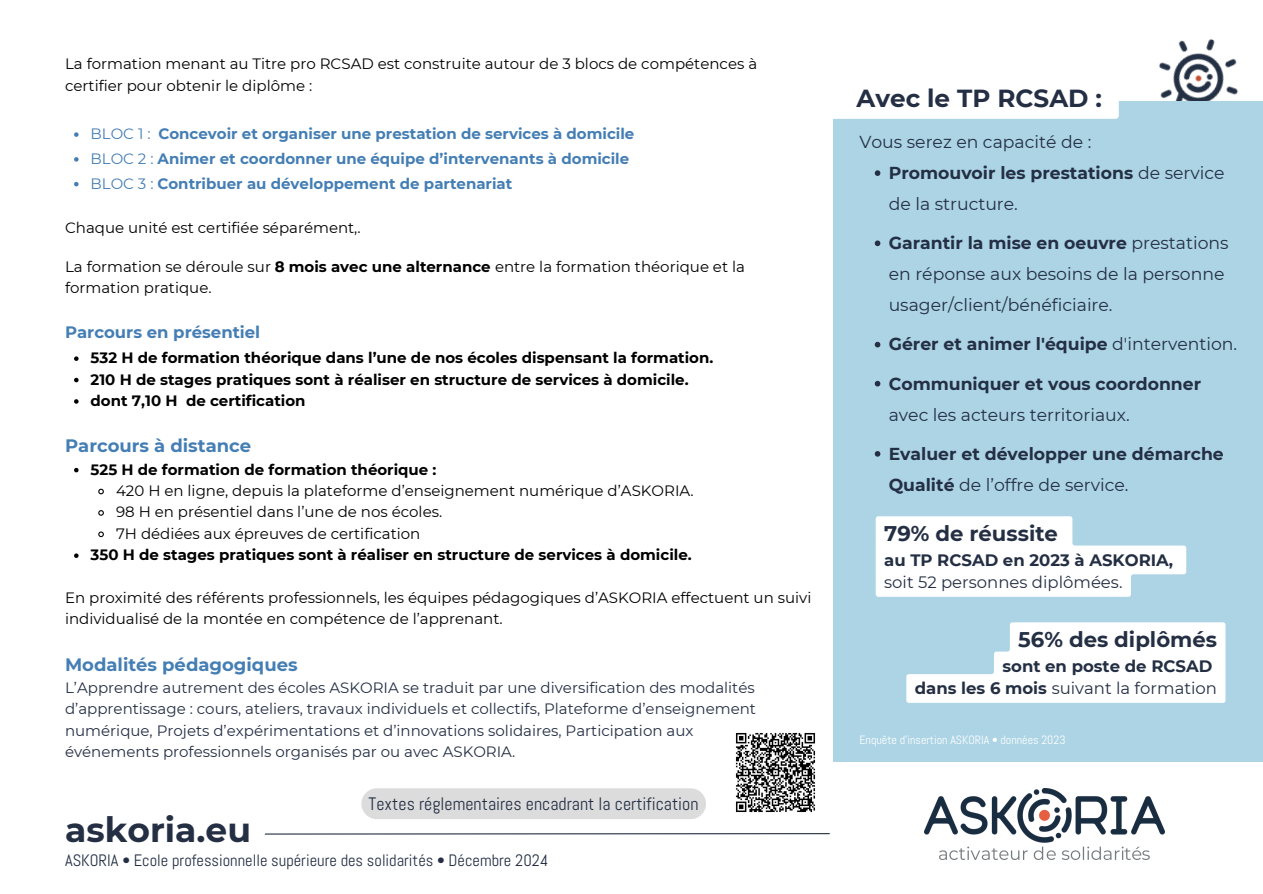
<style>
.page{position:relative;width:1263px;height:894px;background:#fff}
.page>*{position:absolute;margin:0;border:0;box-sizing:border-box;transform-origin:0 0}
.t1{font:700 34.5px "Montserrat";color:#242f44}
.t2{font:700 24.6px "Montserrat";color:#242f44}
.t3{font:700 21.15px "Montserrat";color:#242f44}
.t4{font:18px "Abel";color:#242f44}
.t5{font:700 18px "Montserrat";color:#447eb4}
.t6{font:700 17.25px/31.2px "Montserrat";color:#242f44}
.t7{font:17.25px/31.2px "Montserrat";color:#242f44}
.t8{font:16.5px "Abel";color:#242f44}
.t9{font:16.5px/22.5px "Montserrat";color:#242f44}
.t10{font:700 16.5px/22.5px "Montserrat";color:#242f44;text-align:right}
.t11{font:700 16.5px "Montserrat";color:#447eb4}
.t12{font:15px/21.3px "Montserrat";color:#000}
.t13{font:15px/21.3px "Montserrat";color:#242f44}
.t14{font:700 15px "Montserrat";color:#000}
.t15{font:700 15px "Montserrat";color:#447eb4}
.t16{font:12px "Abel";color:#fff}
.s1{font-weight:400}
.s2{font-weight:700}
</style>
<div class="page">
<img style="left:1159px;top:39px;width:79px;height:62px">
<div style="left:834px;top:101px;width:429px;height:660px;background:#acd4e5"></div>
<svg style="left:264px;top:807px;width:566px;height:28px"></svg>
<svg style="left:74px;top:132px;width:5px;height:5px"></svg>
<svg style="left:74px;top:157px;width:5px;height:5px"></svg>
<svg style="left:74px;top:182px;width:5px;height:4px"></svg>
<svg style="left:74px;top:356px;width:5px;height:5px"></svg>
<svg style="left:74px;top:378px;width:5px;height:4px"></svg>
<svg style="left:74px;top:399px;width:5px;height:4px"></svg>
<svg style="left:74px;top:468px;width:5px;height:4px"></svg>
<svg style="left:98px;top:488px;width:6px;height:7px"></svg>
<svg style="left:98px;top:510px;width:6px;height:6px"></svg>
<svg style="left:98px;top:531px;width:6px;height:7px"></svg>
<svg style="left:74px;top:553px;width:5px;height:5px"></svg>
<div style="left:833px;top:101px;width:286px;height:18px;background:#fff"></div>
<svg style="left:875px;top:170px;width:5px;height:6px"></svg>
<svg style="left:875px;top:240px;width:5px;height:6px"></svg>
<svg style="left:875px;top:342px;width:5px;height:5px"></svg>
<svg style="left:875px;top:381px;width:5px;height:5px"></svg>
<svg style="left:875px;top:451px;width:5px;height:5px"></svg>
<svg style="left:876px;top:516px;width:310px;height:80px"></svg>
<svg style="left:906px;top:622px;width:319px;height:80px"></svg>
<img style="left:924px;top:788px;width:240px;height:71px">
<div style="left:361px;top:788px;width:345px;height:30px;background:#dddcdd;border-radius:15px"></div>
<img style="left:733px;top:732px;width:85px;height:82px">
<p class="t12" style="left:65px;top:53px;width:694px">La formation menant au Titre pro RCSAD est construite autour de 3 blocs de compétences à certifier pour obtenir le diplôme :</p>
<p class="t15" style="left:91px;top:124px;width:545px"><span class="s1">BLOC 1 :</span> Concevoir et organiser une prestation de services à domicile</p>
<h5 class="t15" style="left:91px;top:149px;width:540px"><span class="s1">BLOC 2 :</span> Animer et coordonner une équipe d’intervenants à domicile</h5>
<h5 class="t15" style="left:91px;top:174px;width:423px"><span class="s1">BLOC 3 :</span> Contribuer au développement de partenariat</h5>
<p class="t12" style="left:65px;top:216px;width:297px">Chaque unité est certifiée séparément,.</p>
<p class="t12" style="left:65px;top:256px;width:681px">La formation se déroule sur <span class="s2">8 mois avec une alternance</span> entre la formation théorique et la formation pratique.</p>
<p class="t11" style="left:65px;top:322px;width:197px">Parcours en présentiel</p>
<p class="t14" style="left:91px;top:348px;width:624px">532 H de formation théorique dans l’une de nos écoles dispensant la formation.</p>
<h3 class="t14" style="left:91px;top:370px;width:600px">210 H de stages pratiques sont à réaliser en structure de services à domicile.</h3>
<p class="t14" style="left:91px;top:391px;width:217px">dont 7,10 H de certification</p>
<p class="t5" style="left:65px;top:434px;width:188px">Parcours à distance</p>
<p class="t14" style="left:91px;top:460px;width:347px">525 H de formation de formation théorique :</p>
<p class="t12" style="left:116px;top:480px;width:579px">420 H en ligne, depuis la plateforme d’enseignement numérique d’ASKORIA.</p>
<p class="t12" style="left:116px;top:501px;width:328px">98 H en présentiel dans l’une de nos écoles.</p>
<h5 class="t12" style="left:116px;top:522px;width:306px">7H dédiées aux épreuves de certification</h5>
<h5 class="t14" style="left:91px;top:545px;width:603px">350 H de stages pratiques sont à réaliser en structure de services à domicile.</h5>
<p class="t12" style="left:65px;top:586px;width:748px">En proximité des référents professionnels, les équipes pédagogiques d’ASKORIA effectuent un suivi individualisé de la montée en compétence de l’apprenant.</p>
<h4 class="t5" style="left:65px;top:653px;width:234px">Modalités pédagogiques</h4>
<h4 class="t13" style="left:65px;top:676px;width:692px">L’Apprendre autrement des écoles ASKORIA se traduit par une diversification des modalités d’apprentissage : cours, ateliers, travaux individuels et collectifs, Plateforme d’enseignement numérique, Projets d’expérimentations et d’innovations solidaires, Participation aux événements professionnels organisés par ou avec ASKORIA.</h4>
<p class="t4" style="left:369px;top:792px;width:331px">Textes réglementaires encadrant la certification</p>
<p class="t1" style="left:65px;top:808px;width:187px">askoria.eu</p>
<p class="t8" style="left:65px;top:849px;width:485px">ASKORIA • Ecole professionnelle supérieure des solidarités • Décembre 2024</p>
<h1 class="t2" style="left:856px;top:83px;width:247px">Avec le TP RCSAD :</h1>
<p class="t7" style="left:859px;top:126px;width:233px">Vous serez en capacité de :</p>
<p class="t6" style="left:889px;top:157px;width:337px">Promouvoir les prestations <span class="s1">de service de la structure.</span></p>
<p class="t7" style="left:889px;top:227px;width:341px"><span class="s2">Garantir la mise en oeuvre</span> prestations en réponse aux besoins de la personne usager/client/bénéficiaire.</p>
<h2 class="t6" style="left:889px;top:328px;width:350px">Gérer et animer l'équipe <span class="s1">d'intervention.</span></h2>
<h4 class="t6" style="left:889px;top:367px;width:314px">Communiquer et vous coordonner <span class="s1">avec les acteurs territoriaux.</span></h4>
<p class="t6" style="left:889px;top:438px;width:337px">Evaluer et développer une démarche<br>Qualité <span class="s1">de l’offre de service.</span></p>
<p class="t3" style="left:884px;top:520px;width:175px">79% de réussite</p>
<p class="t9" style="left:884px;top:548px;width:290px"><span class="s2">au TP RCSAD en 2023 à ASKORIA, </span>soit 52 personnes diplômées.</p>
<p class="t3" style="left:1018px;top:626px;width:200px">56% des diplômés</p>
<p class="t10" style="left:915px;top:654px;width:304px">sont en poste de RCSAD<br>dans les 6 mois <span class="s1">suivant la formation</span></p>
<p class="t16" style="left:859px;top:732px;width:208px">Enquête d’insertion ASKORIA • données 2023</p>
</div>
